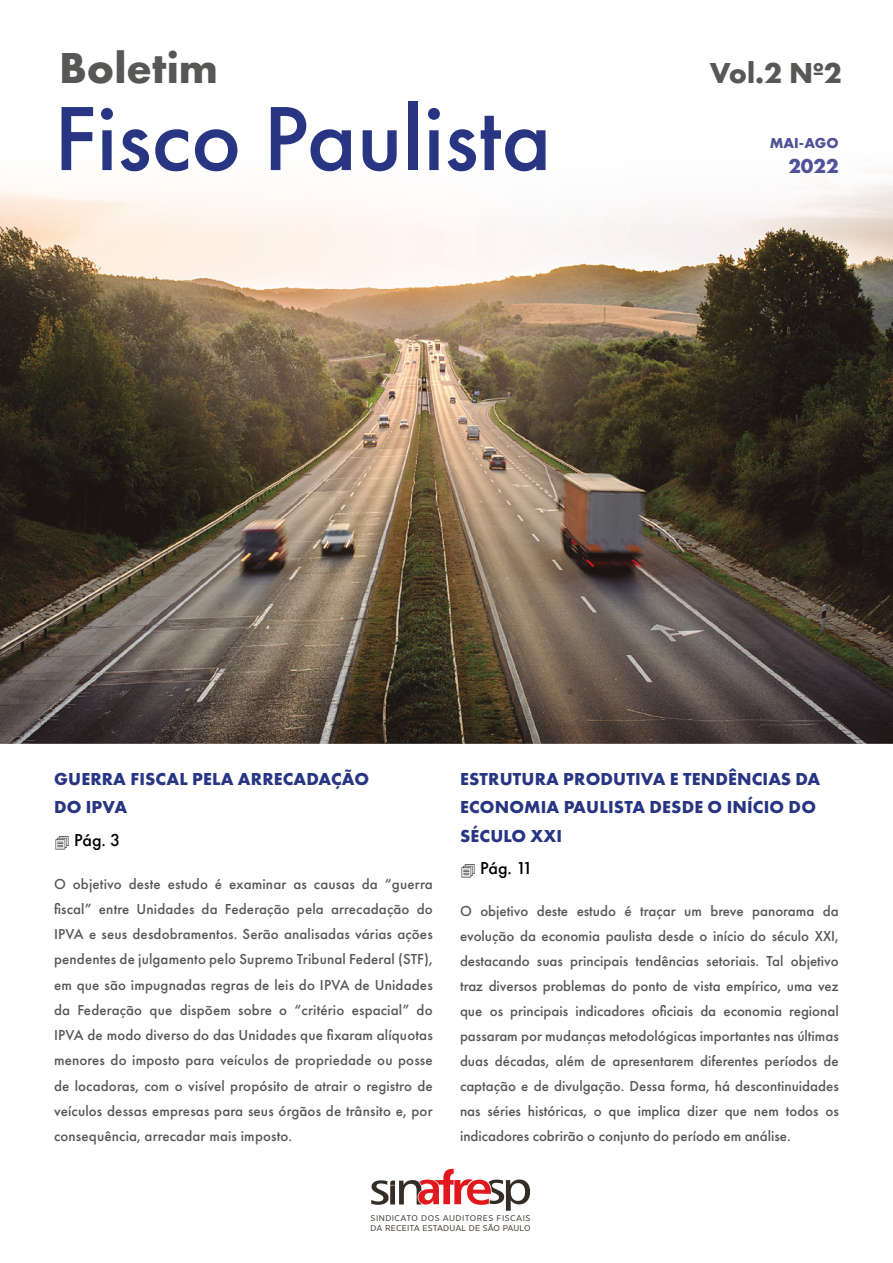
<style>
.page{position:relative;width:893px;height:1263px;background:#fff}
.page>*{position:absolute;margin:0;border:0;box-sizing:border-box;transform-origin:0 0}
.t1{font:500 94.5px "Futura PT";color:#283583}
.t2{font:700 45px "Futura PT";color:#575756}
.t3{font:700 30px "Futura PT";color:#575756}
.t4{font:700 21px "Futura PT";color:#505398}
.t5{font:700 18px/28.5px "Futura PT";letter-spacing:.01em;color:#283583}
.t6{font:500 18px "Futura PT";letter-spacing:-.02em;color:#000}
.t7{font:500 15px/25.2px "Futura PT";color:#575756;text-align:justify}
.t8{font:700 15px "Futura PT";color:#505398}
.t9{font:8.4px/9.9px "Gotham Narrow";letter-spacing:.015em;color:#342d26;scale:1.09 1}
</style>
<div class="page">
<img style="left:0;top:184px;width:893px;height:559px">
<svg style="left:371px;top:1169px;width:159px;height:42px"></svg>
<h2 class="t2" style="left:59px;top:39px;width:161px">Boletim</h2>
<h3 class="t3" style="left:710px;top:53px;width:134px">Vol.2 Nº2</h3>
<h1 class="t1" style="left:54px;top:82px;width:499px">Fisco Paulista</h1>
<p class="t8" style="left:770px;top:134px;width:70px">MAI-AGO</p>
<h3 class="t4" style="left:788px;top:152px;width:52px">2022</h3>
<p class="t5" style="left:54px;top:764px;width:317px">GUERRA FISCAL PELA ARRECADAÇÃO<br>DO IPVA</p>
<p class="t6" style="left:74px;top:830px;width:48px">Pág. 3</p>
<p class="t7" style="left:54px;top:871px;width:380px">O objetivo deste estudo é examinar as causas da “guerra fiscal” entre Unidades da Federação pela arrecadação do IPVA e seus desdobramentos. Serão analisadas várias ações pendentes de julgamento pelo Supremo Tribunal Federal (STF), em que são impugnadas regras de leis do IPVA de Unidades da Federação que dispõem sobre o “critério espacial” do IPVA de modo diverso do das Unidades que fixaram alíquotas menores do imposto para veículos de propriedade ou posse de locadoras, com o visível propósito de atrair o registro de veículos dessas empresas para seus órgãos de trânsito e, por consequência, arrecadar mais imposto.</p>
<p class="t5" style="left:460px;top:764px;width:362px">ESTRUTURA PRODUTIVA E TENDÊNCIAS DA<br>ECONOMIA PAULISTA DESDE O INÍCIO DO<br>SÉCULO XXI</p>
<p class="t6" style="left:480px;top:858px;width:54px">Pág. 11</p>
<p class="t7" style="left:460px;top:899px;width:380px">O objetivo deste estudo é traçar um breve panorama da evolução da economia paulista desde o início do século XXI, destacando suas principais tendências setoriais. Tal objetivo traz diversos problemas do ponto de vista empírico, uma vez que os principais indicadores oficiais da economia regional passaram por mudanças metodológicas importantes nas últimas duas décadas, além de apresentarem diferentes períodos de captação e de divulgação. Dessa forma, há descontinuidades nas séries históricas, o que implica dizer que nem todos os indicadores cobrirão o conjunto do período em análise.</p>
<p class="t9" style="left:371px;top:1213px;width:148px">SINDICATO DOS AUDITORES FISCAIS<br>DA RECEITA ESTADUAL DE SÃO PAULO</p>
</div>
